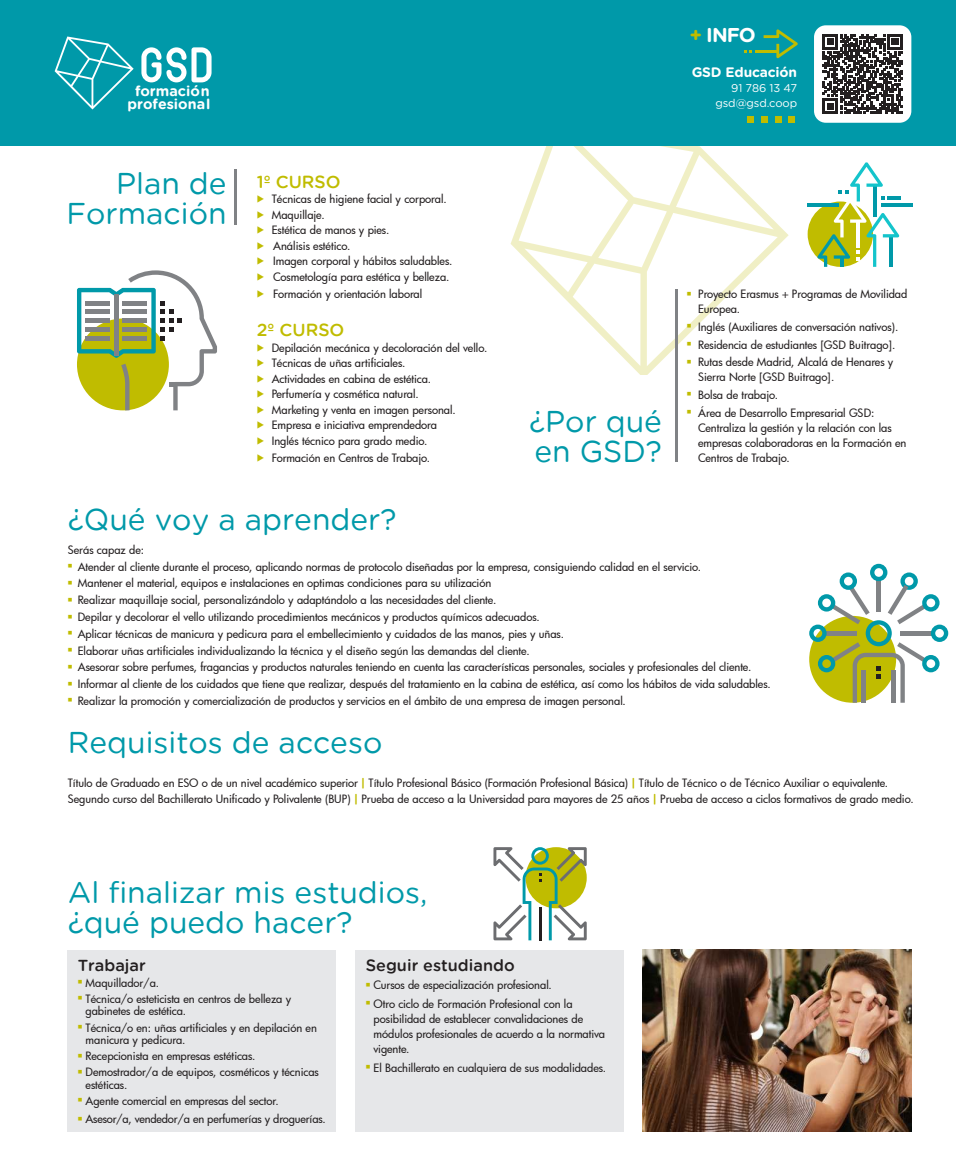
<style>
.page{position:relative;width:956px;height:1161px;background:#fff}
.page>*{position:absolute;margin:0;border:0;box-sizing:border-box;transform-origin:0 0}
.t1{font:30px/30px "Gotham Rounded";color:#0099a9}
.t2{font:700 20px "Gotham Rounded";color:#fff}
.t3{font:500 17.5px "Gotham Rounded";color:#c0bc00}
.t4{font:500 16.25px "Gotham Rounded";color:#231f20}
.t5{font:700 14.25px/13.4px "Gotham Rounded";color:#fff;text-align:center}
.t6{font:700 13.75px "Gotham Rounded";letter-spacing:-.01em;color:#fff}
.t7{font:500 11.25px/15px "Futura";letter-spacing:-.005em;color:#231f20}
.t8{font:11.25px/15px "Gotham Rounded";letter-spacing:-.01em;color:#fff;text-align:right}
.s1{color:#c0bc00}
.s2{font-family:"Gotham Rounded";font-weight:700;color:#c0bc00}
</style>
<div class="page">
<div style="left:355px;top:950px;width:268px;height:181px;background:#e6e7e9"></div>
<div style="left:0;top:0;width:955px;height:146px;background:#0099a9"></div>
<img style="left:642px;top:950px;width:268px;height:181px">
<svg style="left:77px;top:270px;width:140px;height:140px"></svg>
<hr style="left:234px;top:169px;width:3px;height:56px;background:#808285">
<svg style="left:510px;top:146px;width:278px;height:229px"></svg>
<svg style="left:493px;top:847px;width:93px;height:93px"></svg>
<svg style="left:809px;top:564px;width:139px;height:139px"></svg>
<svg style="left:141px;top:47px;width:70px;height:35px"></svg>
<svg style="left:55px;top:37px;width:79px;height:72px"></svg>
<hr style="left:675px;top:290px;width:3px;height:172px;background:#808285">
<div style="left:807px;top:201px;width:65px;height:66px;background:#c0bc00;border-radius:50%"></div>
<hr style="left:881px;top:203px;width:31px;height:3px;background:#0099a9">
<hr style="left:807px;top:203px;width:31px;height:3px;background:#0099a9">
<svg style="left:817px;top:162px;width:83px;height:105px"></svg>
<div style="left:68px;top:950px;width:268px;height:181px;background:#e6e7e9"></div>
<div style="left:813px;top:25px;width:98px;height:98px;background:#fff;border-radius:12px"></div>
<svg style="left:822px;top:34px;width:80px;height:80px"></svg>
<div style="left:760px;top:116px;width:7px;height:7px;background:#c0bc00"></div>
<div style="left:747px;top:116px;width:7px;height:7px;background:#c0bc00"></div>
<div style="left:788px;top:116px;width:7px;height:7px;background:#c0bc00"></div>
<div style="left:774px;top:116px;width:7px;height:7px;background:#c0bc00"></div>
<hr style="left:754px;top:50px;width:23px;height:2px;background:#c0bc00">
<svg style="left:763px;top:29px;width:34px;height:29px"></svg>
<svg style="left:744px;top:50px;width:8px;height:2px"></svg>
<p class="t5" style="left:127px;top:84px;width:84px">formación profesional</p>
<h1 class="t1" style="left:66px;top:168px;width:162px;text-align:right">Plan de<br>Formación</h1>
<h3 class="t3" style="left:257px;top:172px;width:85px">1º CURSO</h3>
<p class="t7" style="left:257px;top:191px;width:191px"><span class="s1">◆</span> Técnicas de higiene facial y corporal.</p>
<p class="t7" style="left:257px;top:207px;width:69px"><span class="s1">◆</span> Maquillaje.</p>
<p class="t7" style="left:257px;top:223px;width:134px"><span class="s1">◆</span> Estética de manos y pies.</p>
<p class="t7" style="left:257px;top:238px;width:95px"><span class="s1">◆</span> Análisis estético.</p>
<p class="t7" style="left:257px;top:254px;width:197px"><span class="s1">◆</span> Imagen corporal y hábitos saludables.</p>
<p class="t7" style="left:257px;top:269px;width:194px"><span class="s1">◆</span> Cosmetología para estética y belleza.</p>
<p class="t7" style="left:257px;top:286px;width:167px"><span class="s1">◆</span> Formación y orientación laboral</p>
<h3 class="t3" style="left:257px;top:320px;width:89px">2º CURSO</h3>
<p class="t7" style="left:257px;top:340px;width:232px"><span class="s1">◆</span> Depilación mecánica y decoloración del vello.</p>
<p class="t7" style="left:257px;top:355px;width:150px"><span class="s1">◆</span> Técnicas de uñas artificiales.</p>
<p class="t7" style="left:257px;top:371px;width:176px"><span class="s1">◆</span> Actividades en cabina de estética.</p>
<p class="t7" style="left:257px;top:386px;width:163px"><span class="s1">◆</span> Perfumería y cosmética natural.</p>
<p class="t7" style="left:257px;top:402px;width:200px"><span class="s1">◆</span> Marketing y venta en imagen personal.</p>
<p class="t7" style="left:257px;top:418px;width:182px"><span class="s1">◆</span> Empresa e iniciativa emprendedora</p>
<p class="t7" style="left:257px;top:433px;width:172px"><span class="s1">◆</span> Inglés técnico para grado medio.</p>
<p class="t7" style="left:257px;top:450px;width:175px"><span class="s1">◆</span> Formación en Centros de Trabajo.</p>
<h2 class="t2" style="left:689px;top:21px;width:68px"><span class="s1">+</span> INFO</h2>
<p class="t6" style="left:691px;top:62px;width:107px">GSD Educación</p>
<p class="t8" style="left:715px;top:80px;width:83px">91 786 13 47 gsd@gsd.coop</p>
<h1 class="t1" style="left:529px;top:406px;width:134px">¿Por qué en GSD?</h1>
<p class="t7" style="left:698px;top:286px;width:211px;text-indent:-11px"><sup>■</sup> Proyecto Erasmus + Programas de Movilidad<br>Europea.</p>
<p class="t7" style="left:686px;top:319px;width:213px"><sup>■</sup> Inglés (Auxiliares de conversación nativos).</p>
<p class="t7" style="left:686px;top:337px;width:210px"><sup>■</sup> Residencia de estudiantes [GSD Buitrago].</p>
<p class="t7" style="left:698px;top:354px;width:197px;text-indent:-11px"><sup>■</sup> Rutas desde Madrid, Alcalá de Henares y<br>Sierra Norte [GSD Buitrago].</p>
<p class="t7" style="left:686px;top:387px;width:93px"><sup>■</sup> Bolsa de trabajo.</p>
<p class="t7" style="left:698px;top:405px;width:210px;text-indent:-11px"><sup>■</sup> Área de Desarrollo Empresarial GSD:<br>Centraliza la gestión y la relación con las empresas colaboradoras en la Formación en Centros de Trabajo.</p>
<h1 class="t1" style="left:68px;top:504px;width:330px">¿Qué voy a aprender?</h1>
<p class="t7" style="left:68px;top:542px;width:78px">Serás capaz de:</p>
<p class="t7" style="left:68px;top:559px;width:634px"><sup>■</sup> Atender al cliente durante el proceso, aplicando normas de protocolo diseñadas por la empresa, consiguiendo calidad en el servicio.</p>
<p class="t7" style="left:68px;top:576px;width:425px"><sup>■</sup> Mantener el material, equipos e instalaciones en optimas condiciones para su utilización</p>
<p class="t7" style="left:68px;top:592px;width:430px"><sup>■</sup> Realizar maquillaje social, personalizándolo y adaptándolo a las necesidades del cliente.</p>
<p class="t7" style="left:68px;top:609px;width:473px"><sup>■</sup> Depilar y decolorar el vello utilizando procedimientos mecánicos y productos químicos adecuados.</p>
<p class="t7" style="left:68px;top:626px;width:497px"><sup>■</sup> Aplicar técnicas de manicura y pedicura para el embellecimiento y cuidados de las manos, pies y uñas.</p>
<p class="t7" style="left:68px;top:643px;width:463px"><sup>■</sup> Elaborar uñas artificiales individualizando la técnica y el diseño según las demandas del cliente.</p>
<p class="t7" style="left:68px;top:659px;width:685px"><sup>■</sup> Asesorar sobre perfumes, fragancias y productos naturales teniendo en cuenta las características personales, sociales y profesionales del cliente.</p>
<p class="t7" style="left:68px;top:676px;width:704px"><sup>■</sup> Informar al cliente de los cuidados que tiene que realizar, después del tratamiento en la cabina de estética, así como los hábitos de vida saludables.</p>
<p class="t7" style="left:68px;top:693px;width:559px"><sup>■</sup> Realizar la promoción y comercialización de productos y servicios en el ámbito de una empresa de imagen personal.</p>
<h1 class="t1" style="left:68px;top:727px;width:316px">Requisitos de acceso</h1>
<p class="t7" style="left:68px;top:774px;width:847px;line-height:16.8px">Título de Graduado en ESO o de un nivel académico superior <span class="s2">|</span> Título Profesional Básico (Formación Profesional Básica) <span class="s2">|</span> Título de Técnico o de Técnico Auxiliar o equivalente.<br>Segundo curso del Bachillerato Unificado y Polivalente (BUP) <span class="s2">|</span> Prueba de acceso a la Universidad para mayores de 25 años <span class="s2">|</span> Prueba de acceso a ciclos formativos de grado medio.</p>
<h1 class="t1" style="left:68px;top:877px;width:361px">Al finalizar mis estudios, ¿qué puedo hacer?</h1>
<h3 class="t4" style="left:78px;top:956px;width:70px">Trabajar</h3>
<p class="t7" style="left:78px;top:975px;width:83px"><sup>■</sup> Maquillador/a.</p>
<p class="t7" style="left:86px;top:992px;width:207px;line-height:12.5px;text-indent:-8px"><sup>■</sup> Técnica/o esteticista en centros de belleza y gabinetes de estética.</p>
<p class="t7" style="left:86px;top:1021px;width:233px;line-height:12.5px;text-indent:-8px"><sup>■</sup> Técnica/o en: uñas artificiales y en depilación en manicura y pedicura.</p>
<p class="t7" style="left:78px;top:1048px;width:179px"><sup>■</sup> Recepcionista en empresas estéticas.</p>
<p class="t7" style="left:86px;top:1065px;width:235px;line-height:12.5px;text-indent:-8px"><sup>■</sup> Demostrador/a de equipos, cosméticos y técnicas estéticas.</p>
<p class="t7" style="left:78px;top:1093px;width:202px"><sup>■</sup> Agente comercial en empresas del sector.</p>
<p class="t7" style="left:78px;top:1111px;width:249px"><sup>■</sup> Asesor/a, vendedor/a en perfumerías y droguerías.</p>
<h3 class="t4" style="left:366px;top:956px;width:150px">Seguir estudiando</h3>
<p class="t7" style="left:366px;top:977px;width:187px"><sup>■</sup> Cursos de especialización profesional.</p>
<p class="t7" style="left:373px;top:996px;width:233px;text-indent:-8px"><sup>■</sup> Otro ciclo de Formación Profesional con la posibilidad de establecer convalidaciones de módulos profesionales de acuerdo a la normativa vigente.</p>
<p class="t7" style="left:366px;top:1060px;width:242px"><sup>■</sup> El Bachillerato en cualquiera de sus modalidades.</p>
</div>
